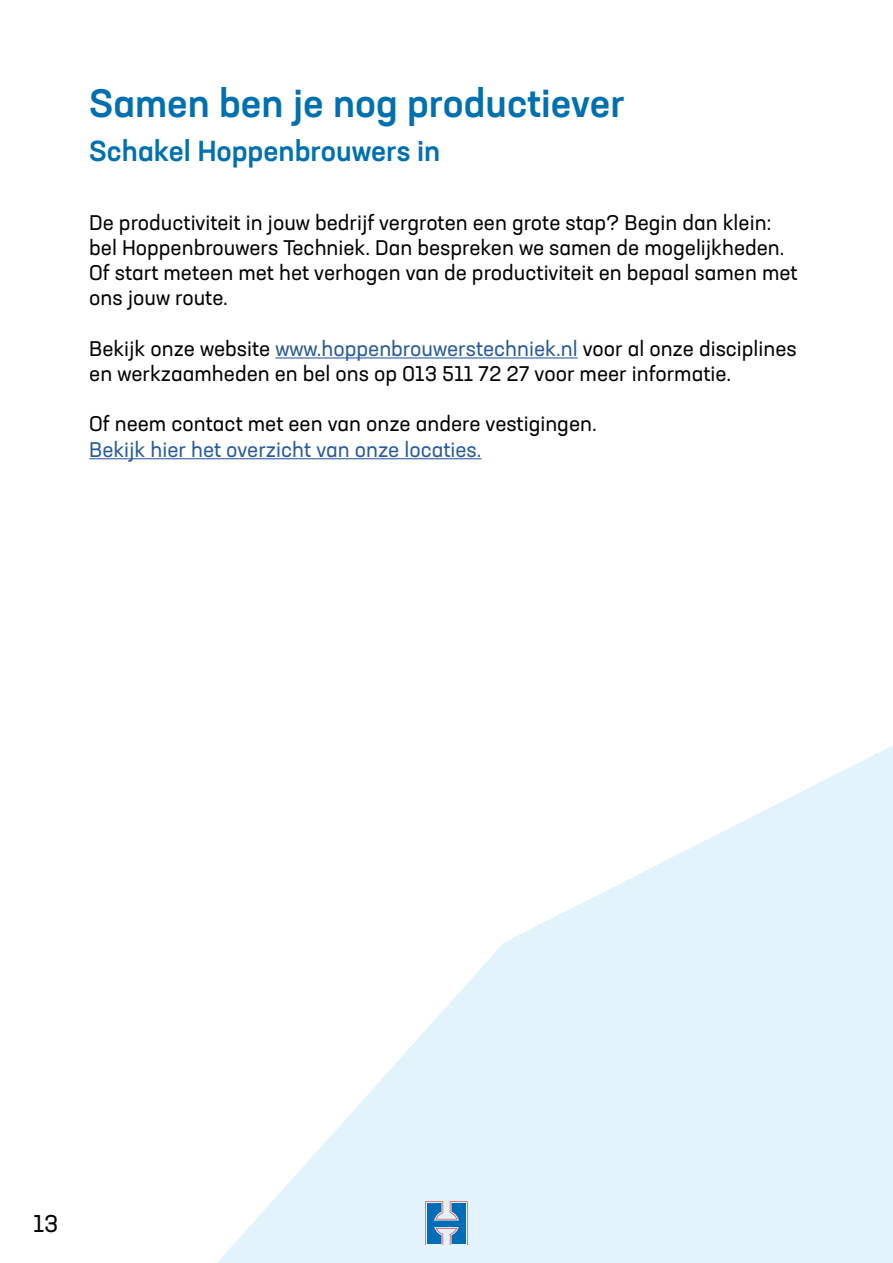
<style>
.page{position:relative;width:893px;height:1263px;background:#fff}
.page>*{position:absolute;margin:0;border:0;box-sizing:border-box;transform-origin:0 0}
.t1{font:500 39px "Neusa Next Std";color:#0070b0}
.t2{font:500 28.5px "Neusa Next Std";color:#0070b0}
.t3{font:24px "Neusa Next Std";color:#000}
.t4{font:21px/25.2px "Neusa Next Std";color:#040304}
.t5{font:21px "Neusa Next Std";color:#275b9b}
.s1{color:#275b9b}
</style>
<div class="page">
<svg style="left:217px;top:745px;width:676px;height:518px;fill:#e3f3fb"></svg>
<svg style="left:425px;top:1202px;width:43px;height:43px;background:#5c96c3"></svg>
<hr style="left:275px;top:357px;width:303px;height:1px;background:#275b9b">
<hr style="left:89px;top:458px;width:393px;height:1px;background:#275b9b">
<h1 class="t1" style="left:89px;top:78px;width:537px">Samen ben je nog productiever</h1>
<h2 class="t2" style="left:89px;top:132px;width:352px">Schakel Hoppenbrouwers in</h2>
<p class="t4" style="left:89px;top:210px;width:710px">De productiviteit in jouw bedrijf vergroten een grote stap? Begin dan klein: bel Hoppenbrouwers Techniek. Dan bespreken we samen de mogelijkheden.<br>Of start meteen met het verhogen van de productiviteit en bepaal samen met ons jouw route.</p>
<p class="t4" style="left:89px;top:336px;width:709px">Bekijk onze website <span class="s1">www.hoppenbrouwerstechniek.nl</span> voor al onze disciplines en werkzaamheden en bel ons op 013 511 72 27 voor meer informatie.</p>
<p class="t4" style="left:89px;top:411px;width:509px">Of neem contact met een van onze andere vestigingen.</p>
<p class="t5" style="left:89px;top:436px;width:394px">Bekijk hier het overzicht van onze locaties.</p>
<p class="t3" style="left:33px;top:1208px;width:26px">13</p>
</div>
